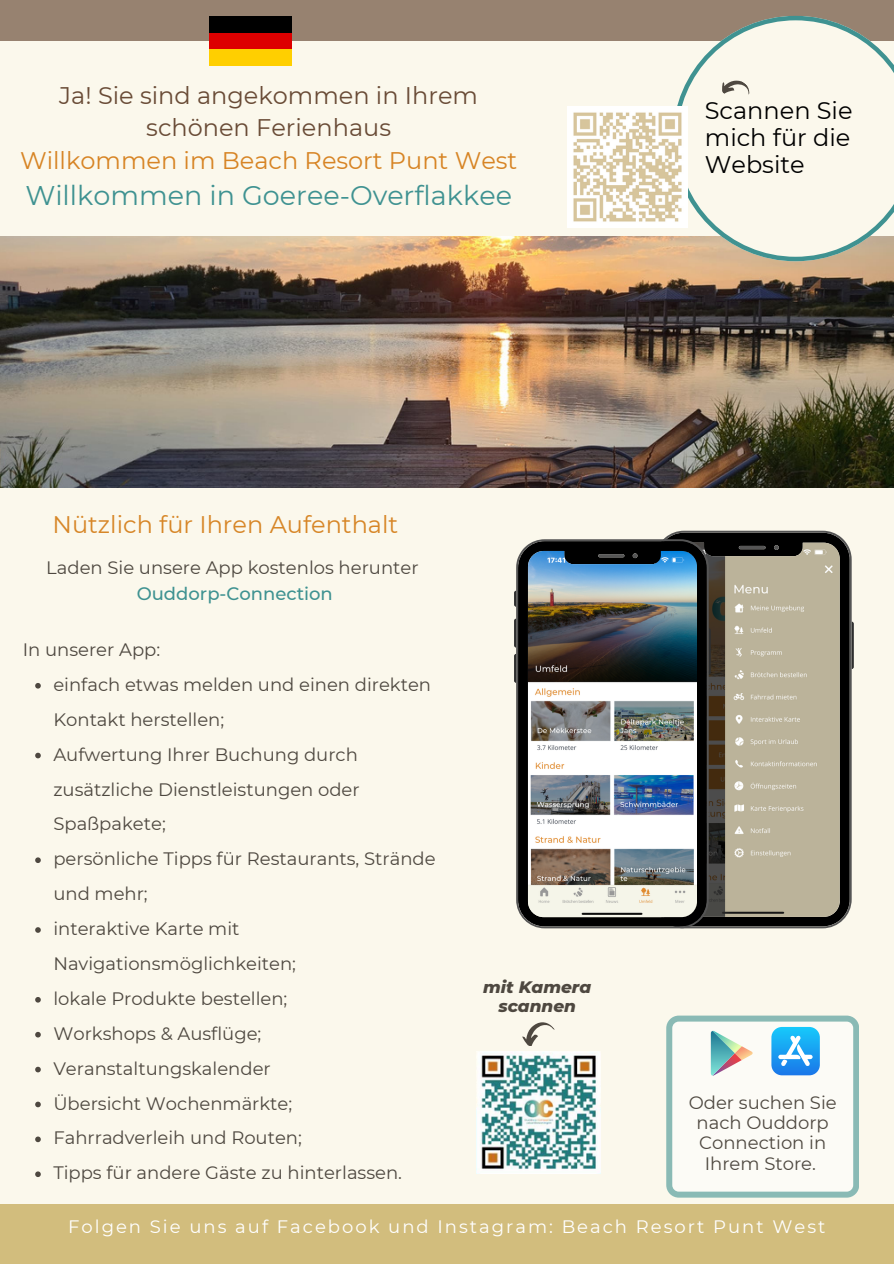
<style>
.page{position:relative;width:894px;height:1264px;background:#fff}
.page>*{position:absolute;margin:0;border:0;box-sizing:border-box;transform-origin:0 0}
.t1{font:27px "Montserrat";color:#3f9291}
.t2{font:24px/32.7px "Montserrat";color:#694b36;text-align:center}
.t3{font:24px/27px "Montserrat";color:#000;text-align:justify}
.t4{font:24px "Montserrat";color:#d78627}
.t5{font:18px/34.8px "Montserrat";color:#4e4840}
.t6{font:18px "Montserrat";letter-spacing:.11em;color:#fff}
.t7{font:500 18px "Montserrat";color:#3f9291}
.t8{font:italic 800 16.95px/19px "Montserrat";color:#4e4840;text-align:center}
.s1{color:#d78424}
</style>
<div class="page">
<div style="left:0;top:0;width:893px;height:1263px;background:#fbf8ec"></div>
<div style="left:0;top:0;width:893px;height:40px;background:#978270"></div>
<div style="left:0;top:1204px;width:893px;height:59px;background:#d2bd7d"></div>
<img style="left:0;top:236px;width:893px;height:251px">
<div style="left:209px;top:16px;width:82px;height:49px;background:#d00"></div>
<div style="left:209px;top:49px;width:82px;height:16px;background:#ffcf00"></div>
<div style="left:209px;top:16px;width:82px;height:16px;background:#000"></div>
<img style="left:476px;top:1051px;width:124px;height:122px">
<svg style="left:522px;top:1022px;width:32px;height:23px"></svg>
<svg style="left:666px;top:1015px;width:192px;height:182px"></svg>
<svg style="left:35px;top:683px;width:6px;height:5px"></svg>
<svg style="left:35px;top:752px;width:6px;height:6px"></svg>
<svg style="left:35px;top:857px;width:6px;height:6px"></svg>
<svg style="left:35px;top:927px;width:6px;height:5px"></svg>
<svg style="left:35px;top:997px;width:6px;height:5px"></svg>
<svg style="left:35px;top:1031px;width:6px;height:6px"></svg>
<svg style="left:35px;top:1066px;width:6px;height:6px"></svg>
<svg style="left:35px;top:1101px;width:6px;height:6px"></svg>
<svg style="left:35px;top:1136px;width:6px;height:6px"></svg>
<svg style="left:35px;top:1171px;width:6px;height:5px"></svg>
<svg style="left:672px;top:16px;width:221px;height:245px"></svg>
<svg style="left:717px;top:72px;width:35px;height:34px"></svg>
<img style="left:567px;top:107px;width:120px;height:120px">
<svg style="left:851px;top:621px;width:2px;height:48px"></svg>
<svg style="left:664px;top:530px;width:187px;height:398px;background:#958e7c"></svg>
<svg style="left:514px;top:590px;width:2px;height:16px"></svg>
<svg style="left:514px;top:618px;width:2px;height:29px"></svg>
<svg style="left:514px;top:654px;width:2px;height:29px"></svg>
<svg style="left:708px;top:628px;width:2px;height:46px"></svg>
<img style="left:516px;top:539px;width:192px;height:389px">
<h1 class="t2" style="left:20px;top:79px;width:498px">Ja! Sie sind angekommen in Ihrem schönen Ferienhaus<br><span class="s1">Willkommen im Beach Resort Punt West</span></h1>
<h1 class="t1" style="left:25px;top:179px;width:488px">Willkommen in Goeree-Overflakkee</h1>
<p class="t3" style="left:704px;top:97px;width:149px">Scannen Sie mich für die Website</p>
<p class="t4" style="left:53px;top:510px;width:347px">Nützlich für Ihren Aufenthalt</p>
<p class="t5" style="left:46px;top:550px;width:374px">Laden Sie unsere App kostenlos herunter</p>
<h1 class="t7" style="left:137px;top:582px;width:198px">Ouddorp-Connection</h1>
<p class="t5" style="left:23px;top:632px;width:139px">In unserer App:</p>
<p class="t5" style="left:53px;top:667px;width:379px">einfach etwas melden und einen direkten<br>Kontakt herstellen;</p>
<p class="t5" style="left:53px;top:736px;width:308px;text-align:justify">Aufwertung Ihrer Buchung durch zusätzliche Dienstleistungen oder Spaßpakete;</p>
<p class="t5" style="left:53px;top:841px;width:383px">persönliche Tipps für Restaurants, Strände und mehr;</p>
<p class="t5" style="left:53px;top:911px;width:244px">interaktive Karte mit<br>Navigationsmöglichkeiten;</p>
<p class="t5" style="left:53px;top:981px;width:235px">lokale Produkte bestellen;</p>
<p class="t5" style="left:53px;top:1015px;width:209px">Workshops &amp; Ausflüge;</p>
<p class="t5" style="left:53px;top:1050px;width:219px">Veranstaltungskalender</p>
<p class="t5" style="left:53px;top:1085px;width:240px">Übersicht Wochenmärkte;</p>
<p class="t5" style="left:53px;top:1120px;width:250px">Fahrradverleih und Routen;</p>
<p class="t5" style="left:53px;top:1155px;width:350px">Tipps für andere Gäste zu hinterlassen.</p>
<p class="t8" style="left:483px;top:977px;width:109px">mit Kamera scannen</p>
<p class="t5" style="left:688px;top:1092px;width:149px;line-height:20.2px;text-align:center">Oder suchen Sie nach Ouddorp<br>Connection in<br>Ihrem Store.</p>
<p class="t6" style="left:68px;top:1215px;width:758px">Folgen Sie uns auf Facebook und Instagram: Beach Resort Punt West</p>
</div>
